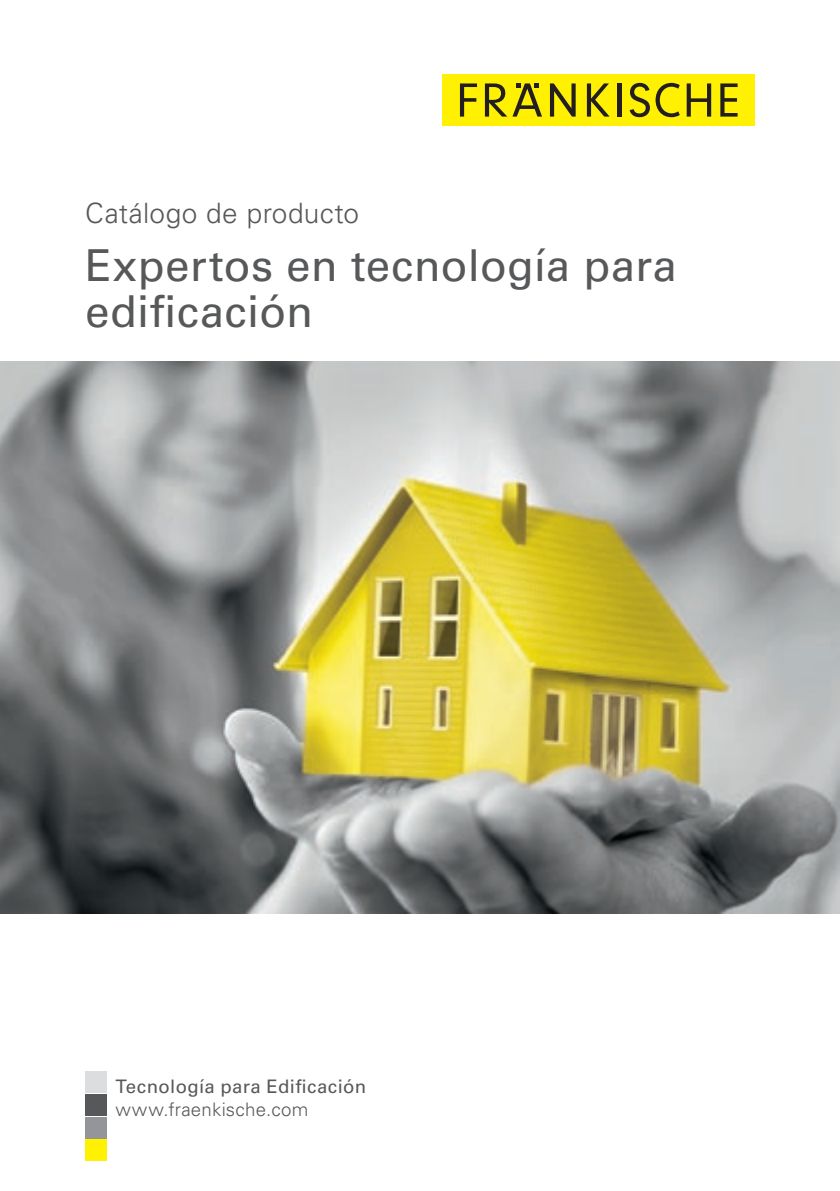
<style>
.page{position:relative;width:840px;height:1191px;background:#fff}
.page>*{position:absolute;margin:0;border:0;box-sizing:border-box;transform-origin:0 0}
.t1{font:44px/46px "Univers LT Pro 55 Roman";letter-spacing:.005em;color:#57585a}
.t2{font:300 28px "Univers LT Pro 45";letter-spacing:.01em;color:#57585a}
.t3{font:18.6px "Univers LT Pro 55 Roman";letter-spacing:.02em;color:#57585a}
.t4{font:300 18.6px "Univers LT Pro 45";letter-spacing:.015em;color:#57585a}
</style>
<div class="page">
<img style="left:0;top:361px;width:839px;height:552px">
<div style="left:442px;top:74px;width:312px;height:51px;background:#fff101"></div>
<svg style="left:459px;top:83px;width:18px;height:34px"></svg>
<svg style="left:484px;top:83px;width:57px;height:34px"></svg>
<svg style="left:550px;top:83px;width:25px;height:34px"></svg>
<svg style="left:586px;top:83px;width:23px;height:34px"></svg>
<hr style="left:617px;top:83px;width:4px;height:34px;background:#231f20">
<svg style="left:629px;top:83px;width:20px;height:34px"></svg>
<svg style="left:655px;top:83px;width:24px;height:34px"></svg>
<svg style="left:686px;top:83px;width:24px;height:34px"></svg>
<svg style="left:720px;top:83px;width:17px;height:34px"></svg>
<div style="left:85px;top:1071px;width:22px;height:21px;background:#dcdddf"></div>
<div style="left:85px;top:1094px;width:22px;height:21px;background:#57585a"></div>
<div style="left:85px;top:1139px;width:22px;height:22px;background:#fff101"></div>
<div style="left:85px;top:1116px;width:22px;height:22px;background:#939598"></div>
<p class="t2" style="left:85px;top:195px;width:275px">Catálogo de producto</p>
<p class="t1" style="left:85px;top:240px;width:593px">Expertos en tecnología para edificación</p>
<p class="t3" style="left:115px;top:1073px;width:252px">Tecnología para Edificación</p>
<p class="t4" style="left:115px;top:1096px;width:194px">www.fraenkische.com</p>
</div>
